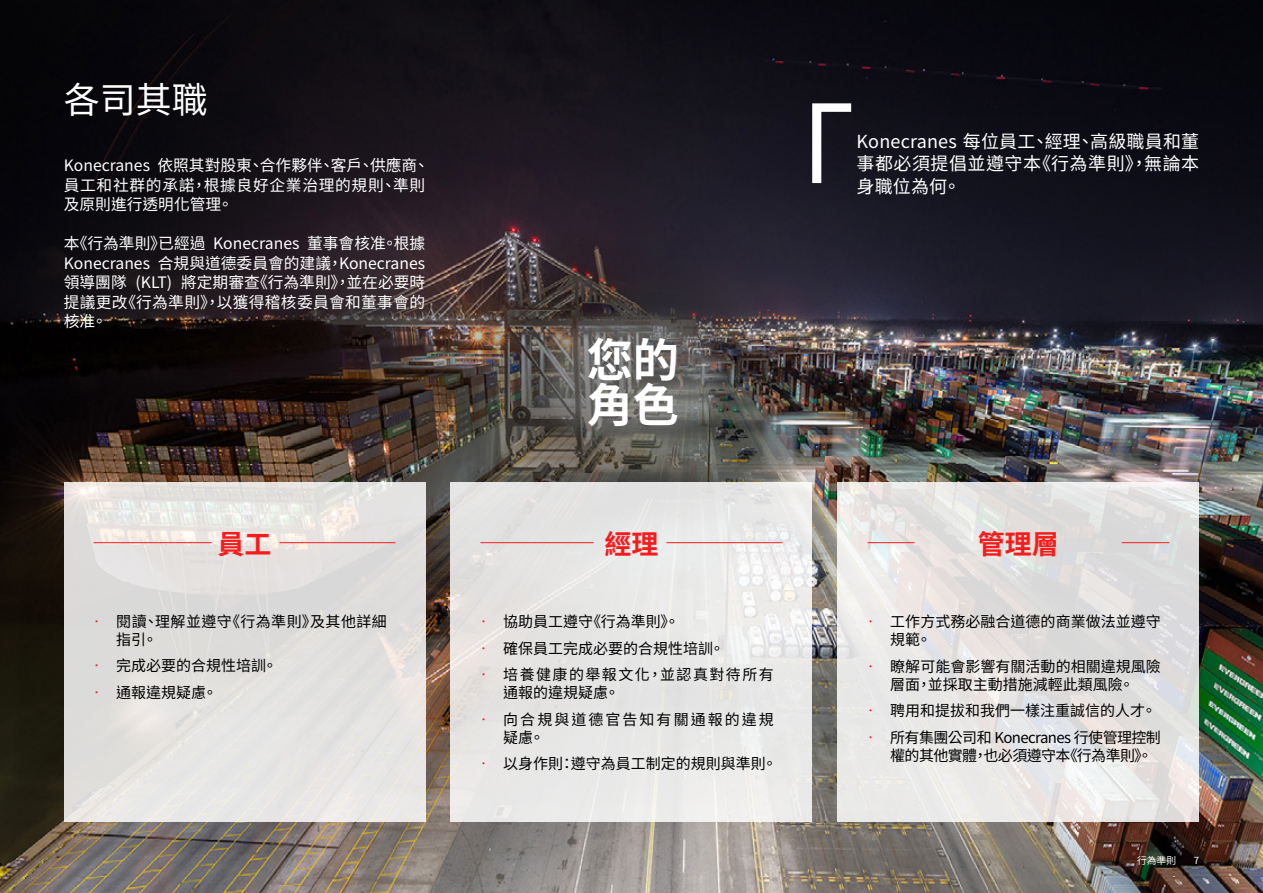
<style>
.page{position:relative;width:1263px;height:893px;background:#fff}
.page>*{position:absolute;margin:0;border:0;box-sizing:border-box;transform-origin:0 0}
.t1{font:123.15px "Noto Sans CJ Ktc";color:#fff}
.t2{font:700 46.2px/45px "Noto Sans CJ Ktc";color:#fff}
.t3{font:36px "Noto Sans CJ Ktc";color:#fff}
.t4{font:700 27px "Noto Sans CJ Ktc";color:#f71c1c}
.t5{font:18px/22.5px "Noto Sans CJ Ktc";letter-spacing:.01em;color:#fff;text-align:justify}
.t6{font:15.75px/19.5px "Noto Sans CJ Ktc";color:#fff}
.t7{font:15px/18px "Noto Sans CJ Ktc";color:#000}
.t8{font:15px/18px "Noto Sans CJ Ktc";letter-spacing:-.04em;color:#000}
.t9{font:15px/18px "Noto Sans CJ Ktc";letter-spacing:.095em;color:#000}
.t10{font:15px/18px "Noto Sans CJ Ktc";letter-spacing:.03em;color:#000}
.t11{font:15px/18px "Noto Sans CJ Ktc";letter-spacing:.135em;color:#000}
.t12{font:9.75px "Noto Sans CJ Ktc";color:#fff}
.s1{color:#f71c1c}
</style>
<div class="page">
<img style="left:0;top:0;width:1263px;height:893px">
<svg style="left:64px;top:483px;width:361px;height:339px;background:#e3e1df"></svg>
<div style="left:451px;top:483px;width:361px;height:339px;background:#e8e7e6"></div>
<svg style="left:838px;top:483px;width:361px;height:339px;background:#e5e3e2"></svg>
<hr style="left:94px;top:542px;width:118px;height:1px;background:#f71c1c">
<hr style="left:279px;top:542px;width:116px;height:1px;background:#f71c1c">
<hr style="left:480px;top:542px;width:114px;height:1px;background:#f71c1c">
<hr style="left:666px;top:542px;width:116px;height:1px;background:#f71c1c">
<hr style="left:867px;top:542px;width:47px;height:1px;background:#f71c1c">
<hr style="left:1122px;top:542px;width:47px;height:1px;background:#f71c1c">
<h3 class="t3" style="left:64px;top:79px;width:145px">各司其職</h3>
<p class="t6" style="left:64px;top:156px;width:367px">Konecranes 依照其對股東、合作夥伴、客戶、供應商、員工和社群的承諾，根據良好企業治理的規則、準則及原則進行透明化管理。</p>
<p class="t6" style="left:64px;top:234px;width:363px;text-align:justify">本《行為準則》已經過 Konecranes 董事會核准。根據Konecranes 合規與道德委員會的建議，Konecranes領導團隊 (KLT) 將定期審查《行為準則》，並在必要時提議更改《行為準則》，以獲得稽核委員會和董事會的核准。</p>
<h2 class="t2" style="left:587px;top:338px;width:94px">您的角色</h2>
<h1 class="t1" style="left:732px;top:93px;width:125px">「</h1>
<p class="t5" style="left:856px;top:130px;width:344px">Konecranes 每位員工、經理、高級職員和董事都必須提倡並遵守本《行為準則》，無論本身職位為何。</p>
<h3 class="t4" style="left:217px;top:529px;width:55px">員工</h3>
<h3 class="t4" style="left:604px;top:529px;width:55px">經理</h3>
<h3 class="t4" style="left:978px;top:529px;width:82px">管理層</h3>
<p class="t10" style="left:116px;top:613px;width:272px;text-indent:-27px"><span class="s1">•</span> 閱讀、理解並遵守《行為準則》及其他詳細指引。</p>
<p class="t7" style="left:89px;top:657px;width:190px"><span class="s1">•</span> 完成必要的合規性培訓。</p>
<p class="t7" style="left:89px;top:684px;width:130px"><span class="s1">•</span> 通報違規疑慮。</p>
<p class="t7" style="left:476px;top:613px;width:205px"><span class="s1">•</span> 協助員工遵守《行為準則》。</p>
<p class="t7" style="left:476px;top:640px;width:250px"><span class="s1">•</span> 確保員工完成必要的合規性培訓。</p>
<p class="t9" style="left:503px;top:666px;width:272px;text-indent:-27px"><span class="s1">•</span> 培養健康的舉報文化，並認真對待所有通報的違規疑慮。</p>
<p class="t11" style="left:503px;top:711px;width:272px;text-indent:-27px"><span class="s1">•</span> 向合規與道德官告知有關通報的違規疑慮。</p>
<p class="t7" style="left:476px;top:755px;width:302px"><span class="s1">•</span> 以身作則：遵守為員工制定的規則與準則。</p>
<p class="t7" style="left:890px;top:613px;width:272px;text-indent:-27px"><span class="s1">•</span> 工作方式務必融合道德的商業做法並遵守規範。</p>
<p class="t7" style="left:863px;top:658px;width:299px;text-align:center"><span class="s1">•</span> 瞭解可能會影響有關活動的相關違規風險層面，並採取主動措施減輕此類風險。</p>
<p class="t7" style="left:863px;top:702px;width:295px"><span class="s1">•</span> 聘用和提拔和我們一樣注重誠信的人才。</p>
<p class="t8" style="left:890px;top:729px;width:272px;text-indent:-27px"><span class="s1">•</span> 所有集團公司和 Konecranes 行使管理控制權的其他實體，也必須遵守本《行為準則》。</p>
<p class="t12" style="left:1137px;top:855px;width:40px">行為準則</p>
<p class="t12" style="left:1194px;top:855px;width:7px">7</p>
</div>
